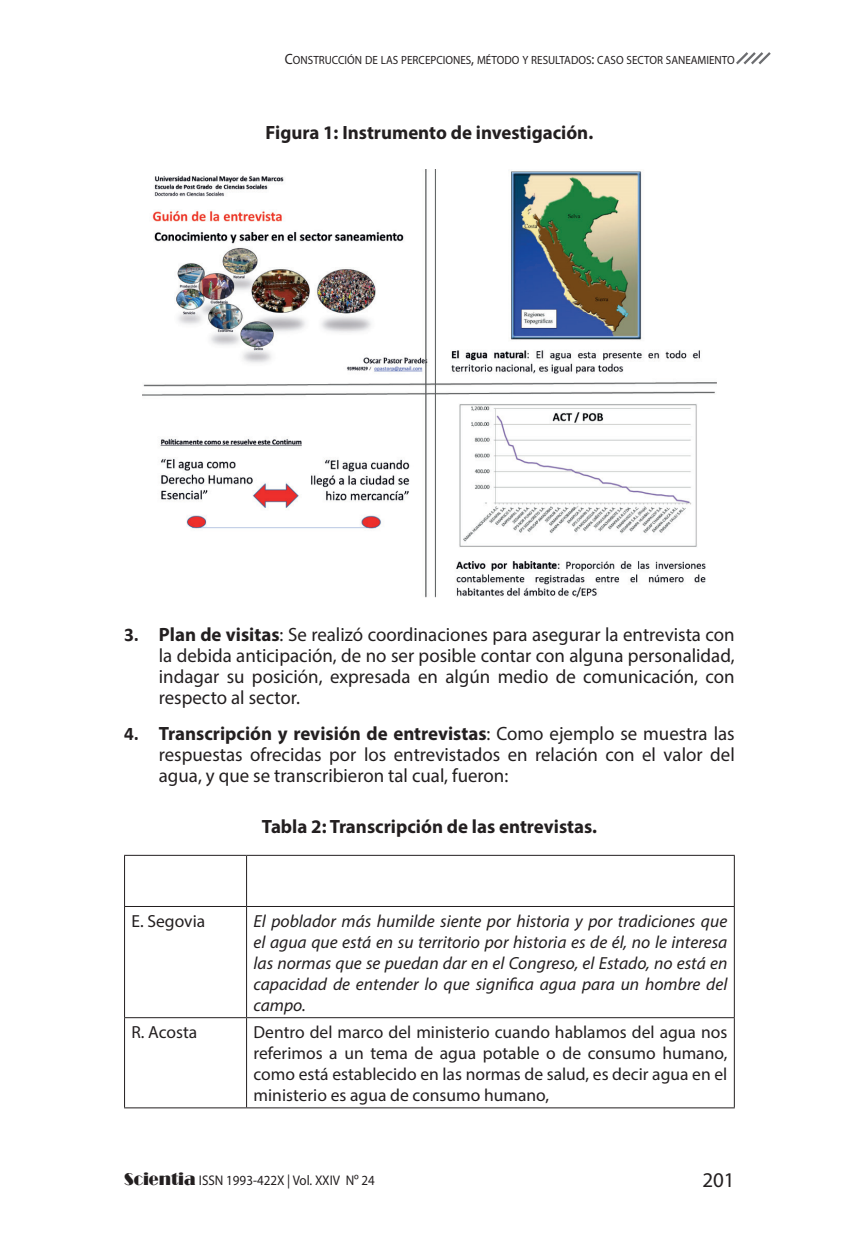
<style>
.page{position:relative;width:844px;height:1241px;background:#fff}
.page>*{position:absolute;margin:0;border:0;box-sizing:border-box;transform-origin:0 0}
.t1{font:21px "Myriad Pro";color:#231f20}
.t2{font:19.25px/21px "Myriad Pro";color:#231f20;text-align:justify}
.t3{font:700 19.25px "Myriad Pro";color:#231f20}
.t4{font:italic 17.5px/21px "Myriad Pro";color:#231f20;text-align:justify}
.t5{font:17.5px/21px "Myriad Pro";color:#231f20;text-align:justify}
.t6{font:14px "Myriad Pro";color:#231f20;scale:.93 1}
.t7{font:11.9px "Myriad Pro Regular SC800";color:#231f20;scale:.93 1}
.s1{font-size:14.88px}
.s2{font-family:"Calibri";font-weight:700}
.s3{font-weight:700}
.s4{font-family:"Broadway";font-size:17.5px}
</style>
<div class="page">
<svg style="left:736px;top:52px;width:35px;height:13px"></svg>
<img style="left:142px;top:169px;width:574px;height:429px">
<hr style="left:124px;top:854px;width:122px;height:1px;background:#231f20">
<hr style="left:124px;top:855px;width:1px;height:50px;background:#231f20">
<hr style="left:246px;top:854px;width:488px;height:1px;background:#231f20">
<hr style="left:246px;top:855px;width:1px;height:50px;background:#231f20">
<hr style="left:733px;top:855px;width:1px;height:50px;background:#231f20">
<hr style="left:124px;top:905px;width:122px;height:1px;background:#231f20">
<hr style="left:124px;top:906px;width:1px;height:111px;background:#231f20">
<hr style="left:246px;top:905px;width:488px;height:1px;background:#231f20">
<hr style="left:246px;top:906px;width:1px;height:111px;background:#231f20">
<hr style="left:733px;top:906px;width:1px;height:111px;background:#231f20">
<hr style="left:124px;top:1017px;width:122px;height:1px;background:#231f20">
<hr style="left:124px;top:1017px;width:1px;height:90px;background:#231f20">
<hr style="left:246px;top:1017px;width:488px;height:1px;background:#231f20">
<hr style="left:246px;top:1017px;width:1px;height:90px;background:#231f20">
<hr style="left:733px;top:1017px;width:1px;height:90px;background:#231f20">
<hr style="left:124px;top:1107px;width:122px;height:1px;background:#231f20">
<hr style="left:246px;top:1107px;width:488px;height:1px;background:#231f20">
<p class="t7" style="left:285px;top:52px;width:485px"><span class="s1">C</span>ONSTRUCCIÓN DE LAS PERCEPCIONES<span class="s1">,</span> MÉTODO Y RESULTADOS<span class="s1">:</span> CASO SECTOR SANEAMIENTO</p>
<p class="t3" style="left:265px;top:119px;width:329px">Figura 1: Instrumento de investigación.</p>
<p class="t2" style="left:159px;top:624px;width:577px;text-indent:-35px"><span class="s2">3.</span> <span class="s3">Plan de visitas</span>: Se realizó coordinaciones para asegurar la entrevista con la debida anticipación, de no ser posible contar con alguna personalidad, indagar su posición, expresada en algún medio de comunicación, con respecto al sector.</p>
<p class="t2" style="left:159px;top:722px;width:577px;text-indent:-35px"><span class="s2">4.</span> <span class="s3">Transcripción y revisión de entrevistas</span>: Como ejemplo se muestra las respuestas ofrecidas por los entrevistados en relación con el valor del agua, y que se transcribieron tal cual, fueron:</p>
<p class="t3" style="left:262px;top:813px;width:336px">Tabla 2: Transcripción de las entrevistas.</p>
<p class="t5" style="left:131px;top:909px;width:75px">E. Segovia</p>
<p class="t4" style="left:253px;top:909px;width:475px">El poblador más humilde siente por historia y por tradiciones que el agua que está en su territorio por historia es de él, no le interesa las normas que se puedan dar en el Congreso, el Estado, no está en capacidad de entender lo que significa agua para un hombre del campo.</p>
<p class="t5" style="left:131px;top:1020px;width:67px">R. Acosta</p>
<p class="t5" style="left:253px;top:1020px;width:475px">Dentro del marco del ministerio cuando hablamos del agua nos referimos a un tema de agua potable o de consumo humano, como está establecido en las normas de salud, es decir agua en el ministerio es agua de consumo humano,</p>
<p class="t6" style="left:124px;top:1171px;width:271px"><span class="s4">Scientia</span> ISSN 1993-422X | Vol. XXIV Nº 24</p>
<p class="t1" style="left:702px;top:1166px;width:34px">201</p>
</div>
